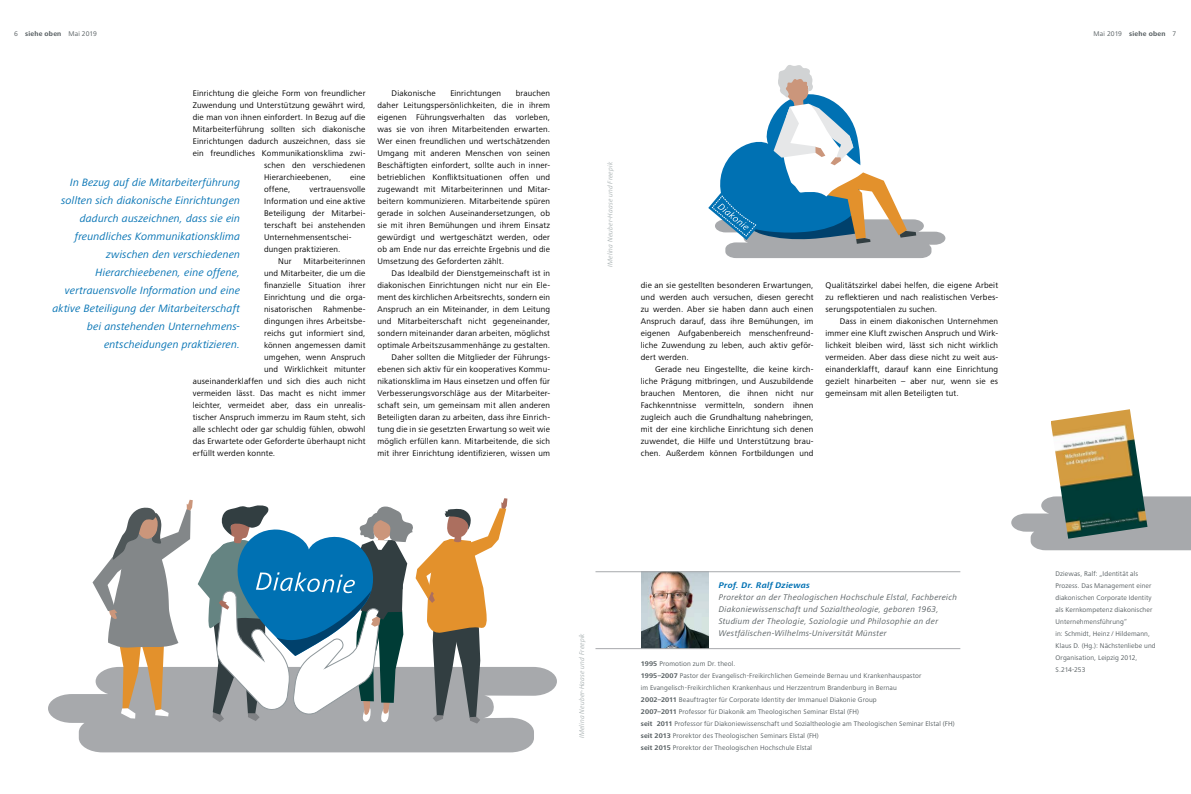
<style>
.page{position:relative;width:1191px;height:794px;background:#fff}
.page>*{position:absolute;margin:0;border:0;box-sizing:border-box;transform-origin:0 0}
.t1{font:italic 11px/18px "Frutiger Next Pro";letter-spacing:.01em;color:#0071b3;text-align:right}
.t2{font:8.5px/12px "Frutiger Next Pro";letter-spacing:.02em;color:#000;text-align:justify}
.t3{font:italic 8.5px/12px "Frutiger Next Pro";letter-spacing:.03em;color:#555d60}
.t4{font:italic 700 8.5px "Frutiger Next Pro";letter-spacing:.03em;color:#0071b3}
.t5{font:7px/12px "Frutiger Next Pro";letter-spacing:.015em;color:#555d60}
.t6{font:italic 7px "Frutiger Next Pro";letter-spacing:.02em;color:#abb3b4}
.t7{font:700 7px "Frutiger Next Pro";letter-spacing:.025em;color:#555d60}
.s1{font-weight:400}
.s2{font-weight:700}
</style>
<div class="page">
<svg style="left:48px;top:667px;width:509px;height:85px;fill:#a7a9ac"></svg>
<img style="left:641px;top:572px;width:67px;height:76px">
<hr style="left:595px;top:571px;width:365px;height:1px;background:#a7a9ac">
<hr style="left:595px;top:648px;width:365px;height:1px;background:#a7a9ac">
<svg style="left:92px;top:498px;width:415px;height:225px"></svg>
<svg style="left:708px;top:65px;width:237px;height:193px"></svg>
<svg style="left:1011px;top:496px;width:180px;height:54px"></svg>
<img style="left:1050px;top:409px;width:97px;height:130px">
<p class="t7" style="left:14px;top:30px;width:84px"><span class="s1">6</span> siehe oben <span class="s1">Mai 2019</span></p>
<p class="t7" style="left:1093px;top:30px;width:84px"><span class="s1">Mai 2019</span> siehe oben <span class="s1">7</span></p>
<p class="t2" style="left:193px;top:87px;width:174px">Einrichtung die gleiche Form von freundlicher</p>
<p class="t2" style="left:193px;top:99px;width:174px">Zuwendung und Unterstützung gewährt wird,</p>
<p class="t2" style="left:193px;top:111px;width:174px">die man von ihnen einfordert. In Bezug auf die</p>
<p class="t2" style="left:193px;top:123px;width:174px">Mitarbeiterführung sollten sich diakonische</p>
<p class="t2" style="left:193px;top:135px;width:174px">Einrichtungen dadurch auszeichnen, dass sie</p>
<p class="t2" style="left:193px;top:147px;width:174px">ein freundliches Kommunikationsklima zwi-</p>
<p class="t2" style="left:264px;top:159px;width:103px">schen den verschiedenen</p>
<p class="t2" style="left:264px;top:171px;width:69px">Hierarchieebenen,</p>
<p class="t2" style="left:350px;top:171px;width:17px">eine</p>
<p class="t2" style="left:264px;top:183px;width:28px">offene,</p>
<p class="t2" style="left:309px;top:183px;width:57px">vertrauensvolle</p>
<p class="t2" style="left:264px;top:195px;width:103px">Information und eine aktive</p>
<p class="t2" style="left:264px;top:207px;width:103px">Beteiligung der Mitarbei-</p>
<p class="t2" style="left:264px;top:219px;width:103px">terschaft bei anstehenden</p>
<p class="t2" style="left:264px;top:231px;width:89px">Unternehmensentschei-</p>
<p class="t2" style="left:264px;top:243px;width:78px">dungen praktizieren.</p>
<p class="t2" style="left:278px;top:255px;width:15px">Nur</p>
<p class="t1" style="left:52px;top:173px;width:189px">In Bezug auf die Mitarbeiterführung sollten sich diakonische Einrichtungen dadurch auszeichnen, dass sie ein freundliches Kommunikationsklima zwischen den verschiedenen Hierarchieebenen, eine offene, vertrauensvolle Information und eine aktive Beteiligung der Mitarbeiterschaft bei anstehenden Unternehmens&shy;entscheidungen praktizieren.</p>
<p class="t2" style="left:264px;top:255px;width:103px;text-indent:39px">Mitarbeiterinnen und Mitarbeiter, die um die finanzielle Situation ihrer Einrichtung und die orga&shy;nisatorischen</p>
<p class="t2" style="left:323px;top:303px;width:44px">Rahmenbe-</p>
<p class="t2" style="left:264px;top:315px;width:103px">dingungen ihres Arbeitsbe-</p>
<p class="t2" style="left:264px;top:327px;width:103px">reichs gut informiert sind,</p>
<p class="t2" style="left:264px;top:339px;width:103px">können angemessen damit</p>
<p class="t2" style="left:264px;top:351px;width:103px">umgehen, wenn Anspruch</p>
<p class="t2" style="left:264px;top:363px;width:103px">und Wirklichkeit mitunter</p>
<p class="t2" style="left:193px;top:375px;width:174px">auseinanderklaffen und sich dies auch nicht</p>
<p class="t2" style="left:193px;top:387px;width:174px">vermeiden lässt. Das macht es nicht immer</p>
<p class="t2" style="left:193px;top:399px;width:174px">leichter, vermeidet aber, dass ein unrealis-</p>
<p class="t2" style="left:193px;top:411px;width:174px">tischer Anspruch immerzu im Raum steht, sich</p>
<p class="t2" style="left:193px;top:423px;width:174px">alle schlecht oder gar schuldig fühlen, obwohl</p>
<p class="t2" style="left:193px;top:435px;width:174px">das Erwartete oder Geforderte überhaupt nicht</p>
<p class="t2" style="left:193px;top:447px;width:84px">erfüllt werden konnte.</p>
<p class="t2" style="left:377px;top:87px;width:174px;text-indent:138px">brauchen daher Leitungspersönlichkeiten, die in ihrem eigenen Führungsverhalten das vorleben, was sie von ihren Mitarbeitenden erwarten.<br>Wer einen freundlichen und wertschätzenden Umgang mit anderen Menschen von seinen Beschäftigten einfordert, sollte auch in inner&shy;betrieblichen Konfliktsituationen offen und zugewandt mit Mitarbeiterinnen und Mitar&shy;beitern kommunizieren. Mitarbeitende spüren gerade in solchen Auseinandersetzungen, ob sie mit ihren Bemühungen und ihrem Einsatz gewürdigt und wertgeschätzt werden, oder ob am Ende nur das erreichte Ergebnis und die Umsetzung des Geforderten zählt.</p>
<p class="t2" style="left:377px;top:267px;width:174px;text-align:right">Das Idealbild der Dienstgemeinschaft ist in diakonischen Einrichtungen nicht nur ein Ele&shy;ment des kirchlichen Arbeitsrechts, sondern ein Anspruch an ein Miteinander, in dem Leitung und Mitarbeiterschaft nicht gegeneinander, sondern miteinander daran arbeiten, möglichst optimale Arbeitszusammenhänge zu gestalten.<br>Daher sollten die Mitglieder der Führungs&shy;ebenen sich aktiv für ein kooperatives Kommu&shy;nikationsklima im Haus einsetzen und offen für Verbesserungsvorschläge aus der Mitarbeiter&shy;schaft sein, um gemeinsam mit allen anderen Beteiligten daran zu arbeiten, dass ihre Einrich&shy;tung die in sie gesetzten Erwartung so weit wie möglich erfüllen kann. Mitarbeitende, die sich mit ihrer Einrichtung identifizieren, wissen um</p>
<p class="t2" style="left:392px;top:87px;width:45px">Diakonische</p>
<p class="t2" style="left:450px;top:87px;width:52px">Einrichtungen</p>
<p class="t6" style="left:606px;top:267px;width:106px;rotate:-90deg">IMelina Neuber-Haase und Freepik</p>
<p class="t2" style="left:641px;top:279px;width:174px">die an sie gestellten besonderen Erwartungen, und werden auch versuchen, diesen gerecht zu werden. Aber sie haben dann auch einen Anspruch darauf, dass ihre Bemühungen, im eigenen Aufgabenbereich menschenfreund&shy;liche Zuwendung zu leben, auch aktiv geför&shy;dert werden.</p>
<p class="t2" style="left:641px;top:363px;width:174px;text-indent:14px">Gerade neu Eingestellte, die keine kirch&shy;liche Prägung mitbringen, und Auszubildende brauchen Mentoren, die ihnen nicht nur Fachkenntnisse vermitteln, sondern ihnen zugleich auch die Grundhaltung nahebringen, mit der eine kirchliche Einrichtung sich denen zuwendet, die Hilfe und Unterstützung brau&shy;chen. Außerdem können Fortbildungen und</p>
<p class="t2" style="left:825px;top:279px;width:174px">Qualitätszirkel dabei helfen, die eigene Arbeit zu reflektieren und nach realistischen Verbes&shy;serungspotentialen zu suchen.</p>
<p class="t2" style="left:825px;top:315px;width:174px;text-indent:14px">Dass in einem diakonischen Unternehmen immer eine Kluft zwischen Anspruch und Wirk&shy;lichkeit bleiben wird, lässt sich nicht wirklich vermeiden. Aber dass diese nicht zu weit aus&shy;einanderklafft, darauf kann eine Einrichtung gezielt hinarbeiten – aber nur, wenn sie es gemeinsam mit allen Beteiligten tut.</p>
<p class="t6" style="left:577px;top:738px;width:106px;rotate:-90deg">IMelina Neuber-Haase und Freepik</p>
<p class="t4" style="left:719px;top:580px;width:93px">Prof. Dr. Ralf Dziewas</p>
<p class="t3" style="left:719px;top:591px;width:240px">Prorektor an der Theologischen Hochschule Elstal, Fachbereich Diakoniewissenschaft und Sozialtheologie, geboren 1963, Studium der Theologie, Soziologie und Philosophie an der Westfälischen-Wilhelms-Universität Münster</p>
<p class="t5" style="left:641px;top:658px;width:315px"><span class="s2">1995</span> Promotion zum Dr. theol.<br><span class="s2">1995–2007</span> Pastor der Evangelisch-Freikirchlichen Gemeinde Bernau und Krankenhauspastor<br>im Evangelisch-Freikirchlichen Krankenhaus und Herzzentrum Brandenburg in Bernau<br><span class="s2">2002–2011</span> Beauftragter für Corporate Identity der Immanuel Diakonie Group<br><span class="s2">2007–2011</span> Professor für Diakonik am Theologischen Seminar Elstal (FH)<br><span class="s2">seit 2011</span> Professor für Diakoniewissenschaft und Sozialtheologie am Theologischen Seminar Elstal (FH) <span class="s2">seit 2013</span> Prorektor des Theologischen Seminars Elstal (FH)<br><span class="s2">seit 2015</span> Prorektor der Theologischen Hochschule Elstal</p>
<p class="t5" style="left:1055px;top:568px;width:102px">Dziewas, Ralf: „Identität als<br>Prozess. Das Management einer diakonischen Corporate Identity als Kernkompetenz diakonischer<br>Unternehmensführung“<br>in: Schmidt, Heinz / Hildemann,<br>Klaus D. (Hg.): Nächstenliebe und<br>Organisation, Leipzig 2012,<br>S.214-253</p>
</div>
